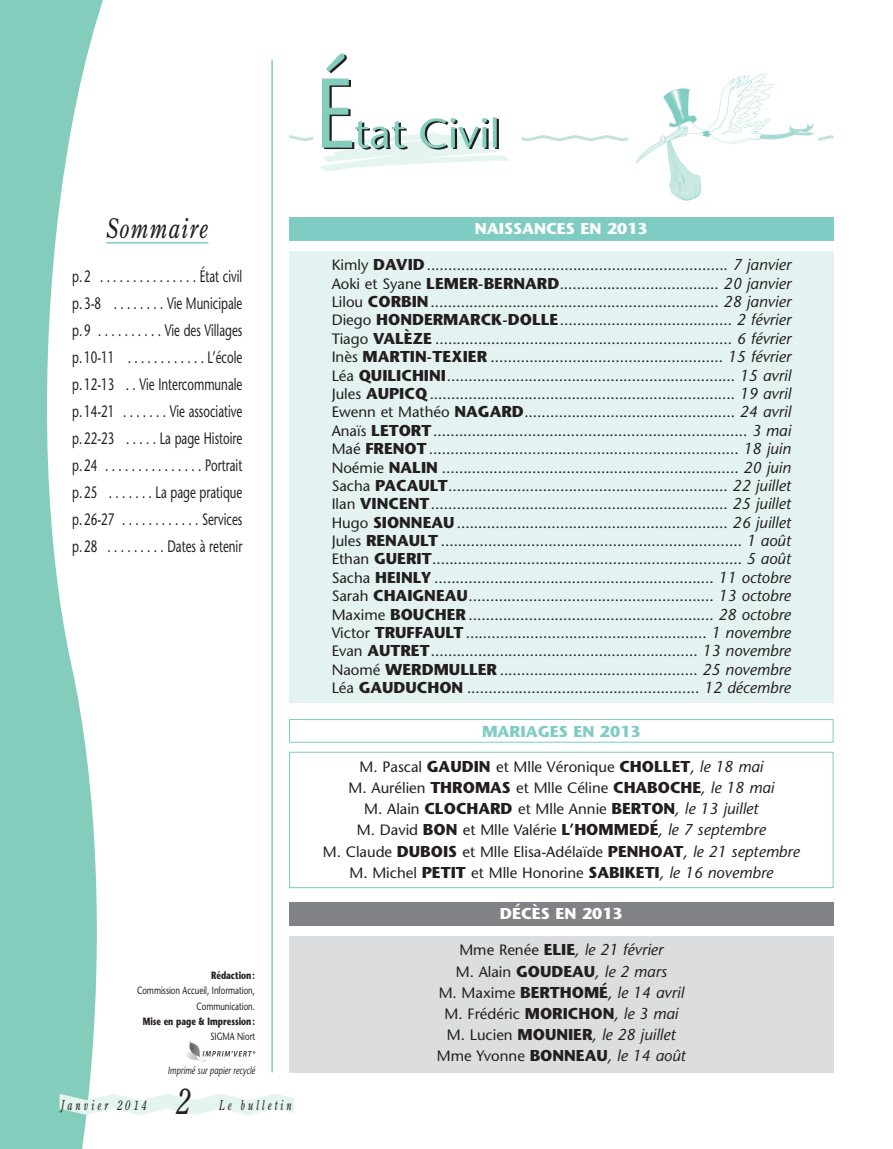
<style>
.page{position:relative;width:893px;height:1149px;background:#fff}
.page>*{position:absolute;margin:0;border:0;box-sizing:border-box;transform-origin:0 0}
.t1{font:italic 36px "Century Old Style";color:#231f20;scale:.7 1}
.t2{font:italic 27px "Century Old Style";letter-spacing:.055em;color:#231f20;scale:.8 1}
.t3{font:16.5px/27px "Stone Sans";color:#231f20;text-align:justify;scale:.7 1}
.t4{font:italic 15.75px/21.1px "Stone Sans";color:#231f20;text-align:center}
.t5{font:700 15.75px "Stone Sans";color:#fff}
.t6{font:700 15.75px "Stone Sans";color:#7eccc3}
.t7{font:15px/18.3px "Stone Sans";color:#231f20;text-align:justify}
.t8{font:italic 13.5px "Century Old Style";letter-spacing:.325em;color:#231f20;scale:.7 1}
.t9{font:10.5px/15px "Stone Sans";color:#231f20;text-align:right;scale:.75 1}
.t10{font:700 10.5px "Stone Sans";color:#231f20;scale:.75 1}
.t11{font:italic 10.5px "Stone Sans";color:#231f20;scale:.75 1}
.s1{font-weight:700;font-size:15.75px}
.s2{font-style:italic;font-size:15.75px}
.s3{font-style:normal;font-size:15px}
.s4{font-weight:700;font-style:normal}
</style>
<div class="page">
<svg style="left:289px;top:53px;width:544px;height:119px"></svg>
<img style="left:635px;top:70px;width:180px;height:131px">
<div style="left:289px;top:251px;width:544px;height:451px;background:#e4f3f1"></div>
<div style="left:289px;top:217px;width:544px;height:23px;background:#7eccc3"></div>
<div style="left:289px;top:751px;width:544px;height:136px;border:1px solid #7eccc3"></div>
<div style="left:289px;top:719px;width:544px;height:23px;border:1px solid #7eccc3"></div>
<div style="left:289px;top:935px;width:544px;height:136px;background:#dcdddf"></div>
<div style="left:289px;top:901px;width:544px;height:24px;background:#808285"></div>
<svg style="left:0;top:0;width:103px;height:1148px;fill:#84cdbc"></svg>
<svg style="left:60px;top:1093px;width:233px;height:21px"></svg>
<img style="left:186px;top:1041px;width:23px;height:21px">
<svg style="left:203px;top:1050px;width:52px;height:6px"></svg>
<hr style="left:106px;top:242px;width:102px;height:1px;background:#7eccc3">
<hr style="left:271px;top:60px;width:2px;height:1011px;background:#7eccc3">
<h2 class="t2" style="left:106px;top:212px;width:129px">Sommaire</h2>
<p class="t3" style="left:72px;top:264px;width:244px">p.2 . . . . . . . . . . . . . . . État civil p.3-8 . . . . . . . . Vie Municipale p.9 . . . . . . . . . . Vie des Villages p.10-11 . . . . . . . . . . . . L’école p.12-13 . . Vie Intercommunale p.14-21 . . . . . . . Vie associative p.22-23 . . . . . La page Histoire p.24 . . . . . . . . . . . . . . . Portrait p.25 . . . . . . . La page pratique p.26-27 . . . . . . . . . . . . Services p.28 . . . . . . . . . Dates à retenir</p>
<p class="t10" style="left:211px;top:971px;width:60px">Rédaction :</p>
<p class="t9" style="left:137px;top:984px;width:159px">Commission Accueil, Information,<br>Communication.</p>
<p class="t10" style="left:143px;top:1016px;width:151px">Mise en page &amp; Impression :</p>
<p class="t9" style="left:211px;top:1029px;width:61px">SIGMA Niort</p>
<p class="t11" style="left:168px;top:1065px;width:118px">Imprimé sur papier recyclé</p>
<p class="t8" style="left:61px;top:1096px;width:124px">Janvier 2014</p>
<h1 class="t1" style="left:176px;top:1080px;width:21px">2</h1>
<p class="t8" style="left:219px;top:1096px;width:105px">Le bulletin</p>
<p class="t5" style="left:475px;top:222px;width:174px">NAISSANCES EN 2013</p>
<p class="t7" style="left:332px;top:257px;width:461px">Kimly <span class="s1">DAVID</span>...................................................................... <span class="s2">7 janvier </span>Aoki et Syane <span class="s1">LEMER-BERNARD</span>..................................... <span class="s2">20 janvier </span>Lilou <span class="s1">CORBIN</span>................................................................... <span class="s2">28 janvier </span>Diego <span class="s1">HONDERMARCK-DOLLE</span>........................................ <span class="s2">2 février </span>Tiago <span class="s1">VALÈZE</span> ..................................................................... <span class="s2">6 février </span>Inès <span class="s1">MARTIN-TEXIER</span> ...................................................... <span class="s2">15 février </span>Léa <span class="s1">QUILICHINI</span>................................................................... <span class="s2">15 avril </span>Jules <span class="s1">AUPICQ</span> ....................................................................... <span class="s2">19 avril </span>Ewenn et Mathéo <span class="s1">NAGARD</span>................................................. <span class="s2">24 avril </span>Anaïs <span class="s1">LETORT</span>......................................................................... <span class="s2">3 mai </span>Maé <span class="s1">FRENOT</span>........................................................................ <span class="s2">18 juin </span>Noémie <span class="s1">NALIN</span> ..................................................................... <span class="s2">20 juin </span>Sacha <span class="s1">PACAULT</span>................................................................. <span class="s2">22 juillet </span>Ilan <span class="s1">VINCENT</span>..................................................................... <span class="s2">25 juillet </span>Hugo <span class="s1">SIONNEAU</span>............................................................... <span class="s2">26 juillet </span>Jules <span class="s1">RENAULT</span> ...................................................................... <span class="s2">1 août </span>Ethan <span class="s1">GUERIT</span>........................................................................ <span class="s2">5 août </span>Sacha <span class="s1">HEINLY</span> ................................................................. <span class="s2">11 octobre </span>Sarah <span class="s1">CHAIGNEAU</span>......................................................... <span class="s2">13 octobre </span>Maxime <span class="s1">BOUCHER</span> ......................................................... <span class="s2">28 octobre </span>Victor <span class="s1">TRUFFAULT</span>........................................................ <span class="s2">1 novembre </span>Evan <span class="s1">AUTRET</span>.............................................................. <span class="s2">13 novembre </span>Naomé <span class="s1">WERDMULLER</span> .............................................. <span class="s2">25 novembre </span>Léa <span class="s1">GAUDUCHON</span> ...................................................... <span class="s2">12 décembre</span></p>
<p class="t6" style="left:482px;top:725px;width:160px">MARIAGES EN 2013</p>
<p class="t7" style="left:323px;top:757px;width:478px;line-height:21.1px;text-align:center">M. Pascal <span class="s1">GAUDIN</span> et Mlle Véronique <span class="s1">CHOLLET</span><span class="s2">, le 18 mai<br></span>M. Aurélien <span class="s1">THROMAS</span> et Mlle Céline <span class="s1">CHABOCHE</span><span class="s2">, le 18 mai<br></span>M. Alain <span class="s1">CLOCHARD</span> et Mlle Annie <span class="s1">BERTON</span><span class="s2">, le 13 juillet<br></span>M. David <span class="s1">BON</span> et Mlle Valérie <span class="s1">L’HOMMEDÉ</span><span class="s2">, le 7 septembre<br></span>M. Claude <span class="s1">DUBOIS</span> et Mlle Elisa-Adélaïde <span class="s1">PENHOAT</span><span class="s2">, le 21 septembre </span>M. Michel <span class="s1">PETIT</span> et Mlle Honorine <span class="s1">SABIKETI</span><span class="s2">, le 16 novembre</span></p>
<p class="t5" style="left:500px;top:907px;width:124px">DÉCÈS EN 2013</p>
<p class="t4" style="left:439px;top:940px;width:247px"><span class="s3">Mme Renée</span> <span class="s4">ELIE</span>, le 21 février<br><span class="s3">M. Alain</span> <span class="s4">GOUDEAU</span>, le 2 mars<br><span class="s3">M. Maxime</span> <span class="s4">BERTHOMÉ</span>, le 14 avril</p>
<p class="t7" style="left:444px;top:1005px;width:235px">M. Frédéric <span class="s1">MORICHON</span><span class="s2">, le 3 mai</span></p>
<p class="t4" style="left:447px;top:1025px;width:230px"><span class="s3">M. Lucien</span> <span class="s4">MOUNIER</span>, le 28 juillet</p>
<p class="t7" style="left:437px;top:1048px;width:251px">Mme Yvonne <span class="s1">BONNEAU</span><span class="s2">, le 14 août</span></p>
</div>
